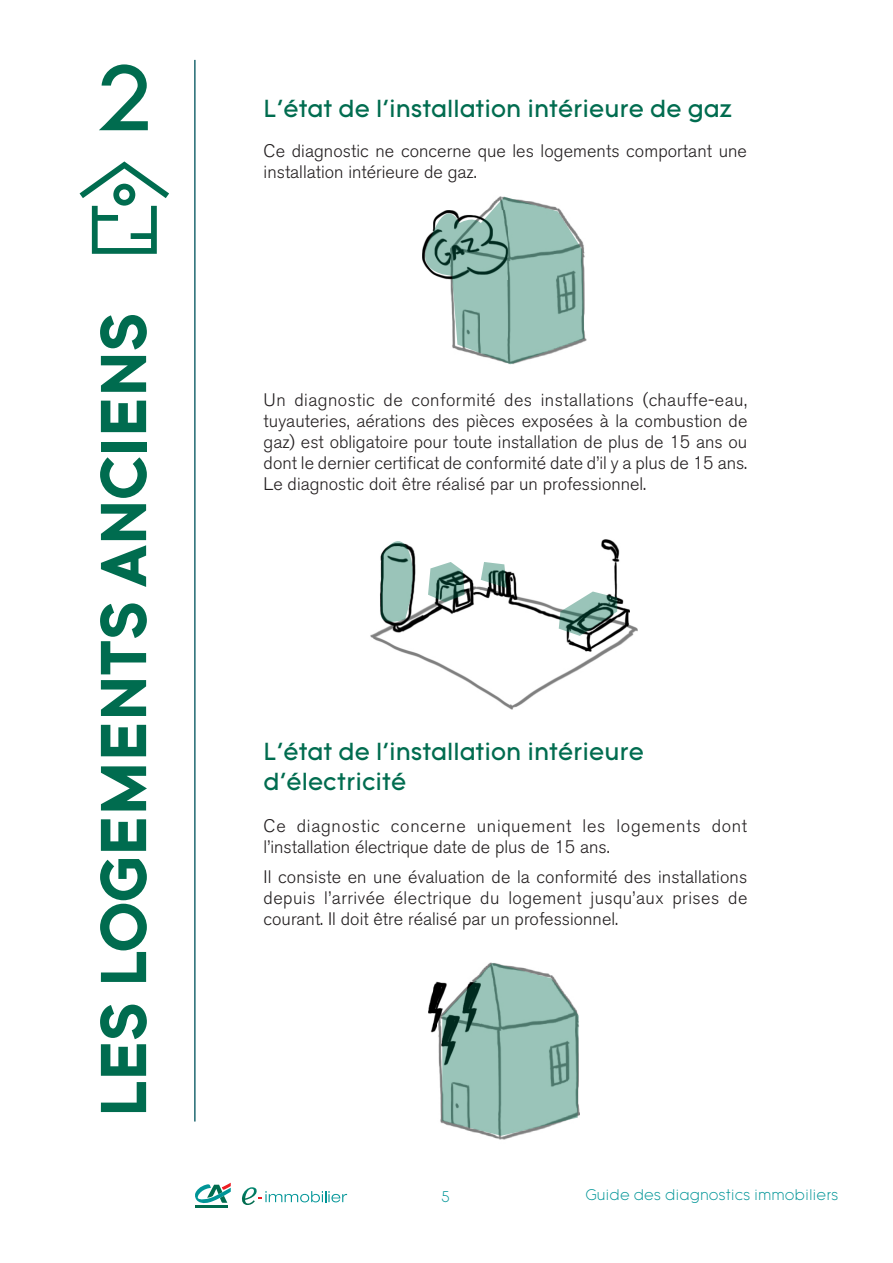
<style>
.page{position:relative;width:893px;height:1263px;background:#fff}
.page>*{position:absolute;margin:0;border:0;box-sizing:border-box;transform-origin:0 0}
.t1{font:90px "Tomica";color:#006c4f}
.ecxmsonormal{font:700 63px "Tomica";color:#006c4f}
.Style_de_paragraphe{font:24px/30px "Tomica";color:#006c4f}
.Style_de_paragraphe-2{font:300 18px/21px "Akzidenz Grotesk BE";color:#231f20;text-align:justify}
.Style_de_paragraphe-3{font:300 18px/21px "Akzidenz Grotesk BE";letter-spacing:.04em;color:#231f20}
.t2{font:300 15px "Tomica";color:#009597}
</style>
<div class="page">
<svg style="left:242px;top:1187px;width:105px;height:18px"></svg>
<hr style="left:195px;top:1205px;width:33px;height:3px;background:#006c4f">
<svg style="left:195px;top:1183px;width:36px;height:21px"></svg>
<hr style="left:194px;top:60px;width:2px;height:1061px;background:#216972">
<img style="left:370px;top:625px;width:268px;height:85px">
<img style="left:380px;top:539px;width:250px;height:113px">
<img style="left:439px;top:962px;width:141px;height:178px">
<img style="left:428px;top:982px;width:14px;height:83px">
<svg style="left:80px;top:161px;width:89px;height:93px"></svg>
<svg style="left:423px;top:197px;width:161px;height:167px"></svg>
<svg style="left:381px;top:540px;width:33px;height:83px;background:#88aaa1"></svg>
<svg style="left:428px;top:562px;width:37px;height:40px"></svg>
<svg style="left:559px;top:591px;width:58px;height:45px"></svg>
<svg style="left:481px;top:562px;width:26px;height:26px"></svg>
<svg style="left:442px;top:963px;width:137px;height:173px;background:#9bbeb4"></svg>
<p class="t1" style="left:95px;top:41px;width:59px">2</p>
<p class="ecxmsonormal" style="left:83px;top:1116px;width:805px;rotate:-90deg">LES LOGEMENTS ANCIENS</p>
<p class="Style_de_paragraphe" style="left:264px;top:94px;width:470px">L’état de l’installation intérieure de gaz</p>
<p class="Style_de_paragraphe-2" style="left:264px;top:141px;width:485px">Ce diagnostic ne concerne que les logements comportant une installation intérieure de gaz.</p>
<p class="Style_de_paragraphe-2" style="left:264px;top:389px;width:485px">Un diagnostic de conformité des installations (chauffe-eau, tuyauteries, aérations des pièces exposées à la combustion de gaz) est obligatoire pour toute installation de plus de 15 ans ou dont le dernier certificat de conformité date d’il y a plus de 15 ans.<br>Le diagnostic doit être réalisé par un professionnel.</p>
<p class="Style_de_paragraphe" style="left:264px;top:738px;width:382px">L’état de l’installation intérieure d’électricité</p>
<p class="Style_de_paragraphe-3" style="left:264px;top:816px;width:485px">Ce diagnostic concerne uniquement les logements dont l’installation électrique date de plus de 15 ans.</p>
<p class="Style_de_paragraphe-2" style="left:264px;top:866px;width:485px">Il consiste en une évaluation de la conformité des installations depuis l’arrivée électrique du logement jusqu’aux prises de courant. Il doit être réalisé par un professionnel.</p>
<p class="t2" style="left:441px;top:1187px;width:10px">5</p>
<p class="t2" style="left:585px;top:1185px;width:254px">Guide des diagnostics immobiliers</p>
</div>
